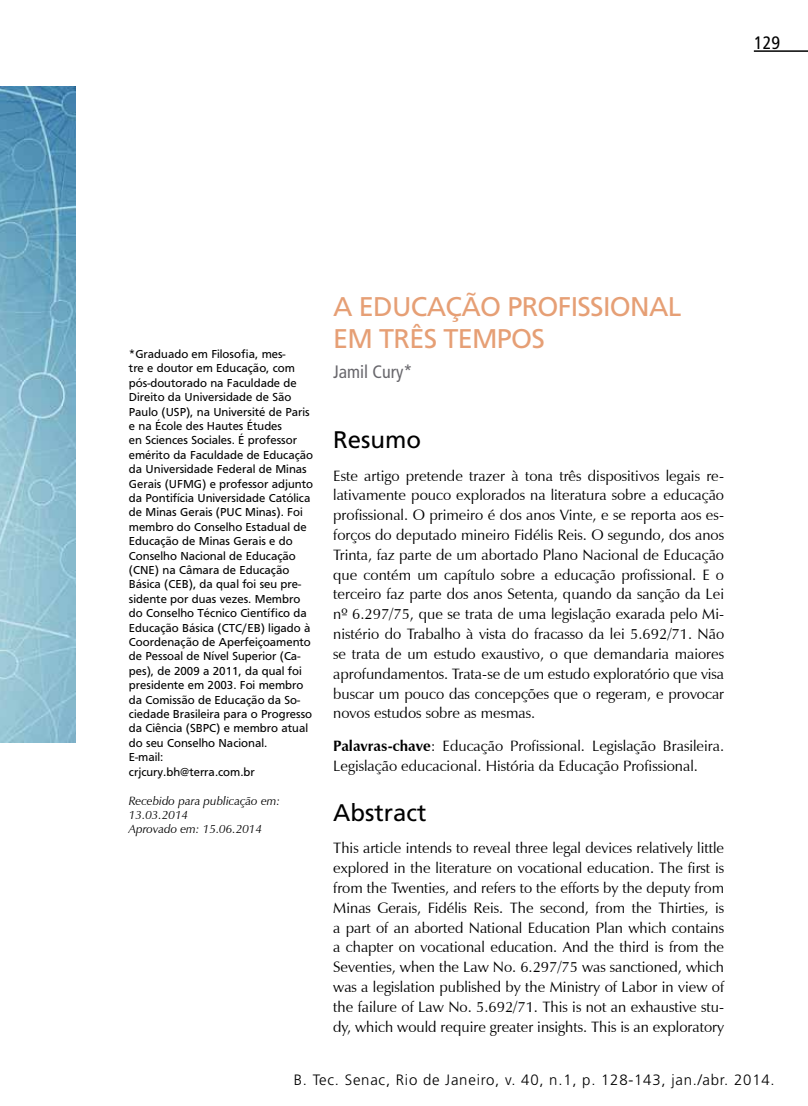
<style>
.page{position:relative;width:808px;height:1106px;background:#fff}
.page>*{position:absolute;margin:0;border:0;box-sizing:border-box;transform-origin:0 0}
.t1{font:27px/32.4px "Frutiger";letter-spacing:-.025em;color:#e69f75}
.t2{font:24px "Frutiger";color:#000}
.t3{font:condensed 18px "Frutiger";color:#68676c}
.t4{font:condensed 18px "Frutiger";color:#000}
.t5{font:15px/19.8px "Zapf Humanist 601 BT";color:#000;text-align:justify}
.t6{font:300 15px "Frutiger";letter-spacing:.05em;color:#000}
.t7{font:12px/14.4px "Frutiger";color:#000}
.t8{font:italic 12px/14.4px "Zapf Humanist 601 BT";color:#000}
.s1{font-weight:700}
</style>
<div class="page">
<hr style="left:754px;top:50px;width:54px;height:2px;background:#000">
<img style="left:0;top:86px;width:75px;height:656px">
<p class="t4" style="left:754px;top:33px;width:27px">129</p>
<p class="t7" style="left:129px;top:346px;width:186px">*Graduado em Filosofia, mes-<br>tre e doutor em Educação, com pós-doutorado na Faculdade de<br>Direito da Universidade de São<br>Paulo (USP), na Université de Paris e na École des Hautes Études<br>en Sciences Sociales. É professor emérito da Faculdade de Educação da Universidade Federal de Minas<br>Gerais (UFMG) e professor adjunto da Pontifícia Universidade Católica de Minas Gerais (PUC Minas). Foi membro do Conselho Estadual de<br>Educação de Minas Gerais e do<br>Conselho Nacional de Educação (CNE) na Câmara de Educação<br>Básica (CEB), da qual foi seu pre&shy;sidente por duas vezes. Membro do Conselho Técnico Científico da<br>Educação Básica (CTC/EB) ligado à<br>Coordenação de Aperfeiçoamento de Pessoal de Nível Superior (Ca&shy;pes), de 2009 a 2011, da qual foi presidente em 2003. Foi membro da Comissão de Educação da So&shy;ciedade Brasileira para o Progresso da Ciência (SBPC) e membro atual do seu Conselho Nacional.<br>E-mail:<br>crjcury.bh@terra.com.br</p>
<p class="t8" style="left:129px;top:793px;width:153px">Recebido para publicação em:<br>13.03.2014<br>Aprovado em: 15.06.2014</p>
<h1 class="t1" style="left:333px;top:290px;width:204px;text-indent:112px">ÇÃO PROFISSIONAL<br>EM TRÊSTEMPOS</h1>
<p class="t3" style="left:333px;top:361px;width:81px">Jamil Cury*</p>
<h1 class="t1" style="left:333px;top:290px;width:59px">A EDUCA</h1>
<h2 class="t2" style="left:333px;top:425px;width:90px">RESUMO</h2>
<p class="t5" style="left:333px;top:465px;width:392px">Este artigo pretende trazer à tona três dispositivos legais re&shy;lativamente pouco explorados na literatura sobre a educação profissional. O primeiro é dos anos Vinte, e se reporta aos es&shy;forços do deputado mineiro Fidélis Reis. O segundo, dos anos Trinta, faz parte de um abortado Plano Nacional de Educação que contém um capítulo sobre a educação profissional. E o terceiro faz parte dos anos Setenta, quando da sanção da Lei nº 6.297/75, que se trata de uma legislação exarada pelo Mi&shy;nistério do Trabalho à vista do fracasso da lei 5.692/71. Não se trata de um estudo exaustivo, o que demandaria maiores aprofundamentos. Trata-se de um estudo exploratório que visa buscar um pouco das concepções que o regeram, e provocar novos estudos sobre as mesmas.</p>
<p class="t5" style="left:333px;top:735px;width:392px"><span class="s1">Palavras-chave</span>: Educação Profissional. Legislação Brasileira.<br>Legislação educacional. História da Educação Profissional.</p>
<h2 class="t2" style="left:333px;top:798px;width:95px">ABSTRACT</h2>
<p class="t5" style="left:333px;top:838px;width:392px">This article intends to reveal three legal devices relatively little explored in the literature on vocational education. The first is from the Twenties, and refers to the efforts by the deputy from Minas Gerais, Fidélis Reis. The second, from the Thirties, is a part of an aborted National Education Plan which contains a chapter on vocational education. And the third is from the Seventies, when the Law No. 6.297/75 was sanctioned, which was a legislation published by the Ministry of Labor in view of the failure of Law No. 5.692/71. This is not an exhaustive stu&shy;dy, which would require greater insights. This is an exploratory</p>
<p class="t6" style="left:294px;top:1071px;width:482px">B. Tec. Senac, Rio de Janeiro, v. 40, n.1, p. 128-143, jan./abr. 2014.</p>
</div>
